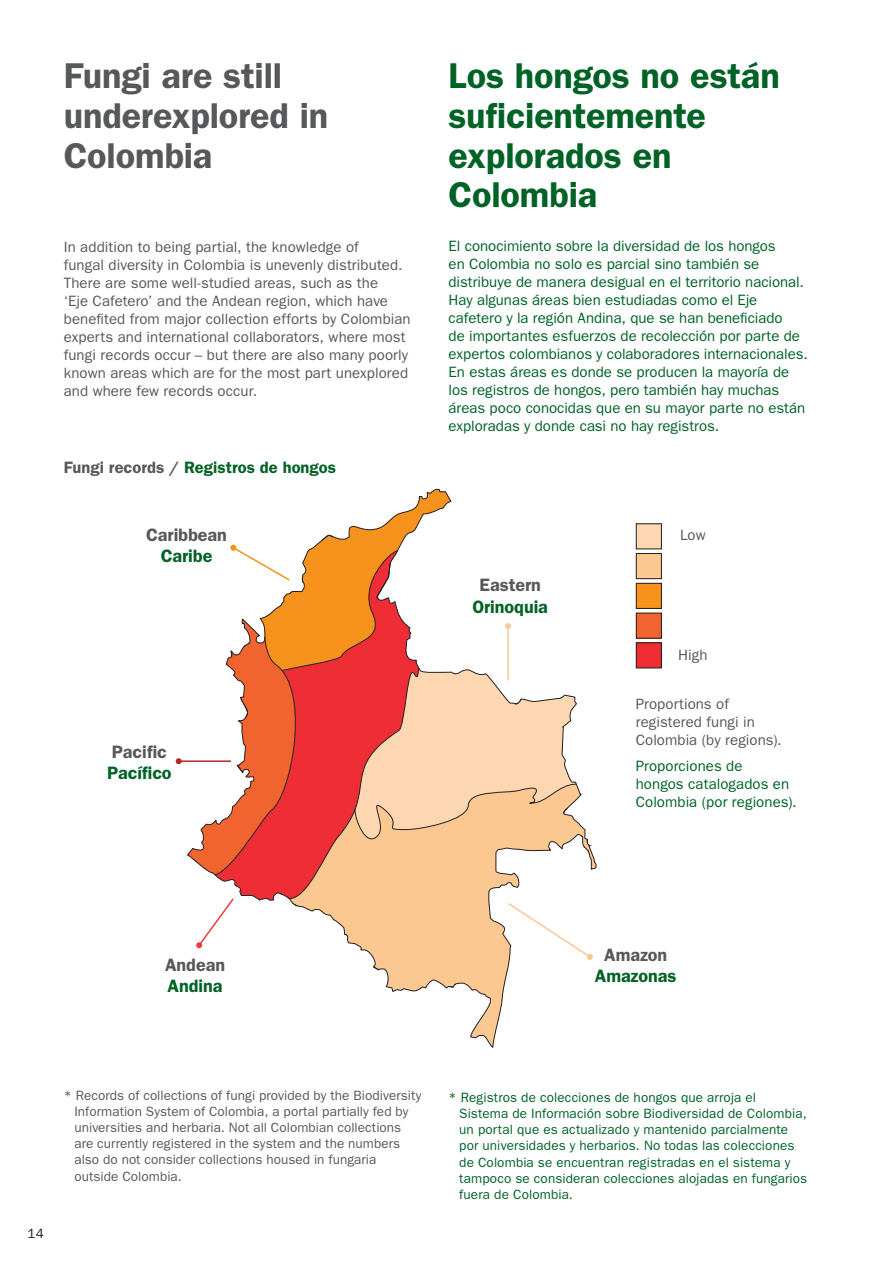
<style>
.page{position:relative;width:893px;height:1263px;background:#fff}
.page>*{position:absolute;margin:0;border:0;box-sizing:border-box;transform-origin:0 0}
.head_sp{font:600 36px/39.6px "ITC Franklin Gothic Std";letter-spacing:-.005em;color:#016226}
.head_en{font:600 36px/39.6px "ITC Franklin Gothic Std";letter-spacing:-.005em;color:#57585a}
.sub_head_en{font:600 18px "ITC Franklin Gothic Std";color:#016226}
.sub_head_en-2{font:600 18px "ITC Franklin Gothic Std";color:#57585a}
.sub_head_en-3{font:600 16.5px "ITC Franklin Gothic Std";letter-spacing:.005em;color:#016226}
.text_sp{font:15px/18px "ITC Franklin Gothic Std";color:#016226}
.text_en{font:15px/18px "ITC Franklin Gothic Std";letter-spacing:.005em;color:#57585a}
.sub_head_en-4{font:15px "ITC Franklin Gothic Std";letter-spacing:.005em;color:#57585a}
.text_sp_small{font:13.5px/16.2px "ITC Franklin Gothic Std";letter-spacing:.01em;color:#016226}
.text_en_small{font:13.5px/16.2px "ITC Franklin Gothic Std";letter-spacing:.005em;color:#57585a}
.t1{font:13.5px "ITC Franklin Gothic Std";color:#231f20}
.s1{color:#57585a}
</style>
<div class="page">
<div style="left:636px;top:524px;width:25px;height:25px;background:#fdd7b1"></div>
<div style="left:636px;top:524px;width:26px;height:25px;border:1px solid #231f20"></div>
<div style="left:636px;top:553px;width:25px;height:26px;background:#fcc892"></div>
<div style="left:636px;top:553px;width:26px;height:26px;border:1px solid #231f20"></div>
<div style="left:636px;top:583px;width:25px;height:25px;background:#f7931d"></div>
<div style="left:636px;top:583px;width:26px;height:26px;border:1px solid #231f20"></div>
<div style="left:636px;top:613px;width:25px;height:25px;background:#f2642f"></div>
<div style="left:636px;top:613px;width:26px;height:25px;border:1px solid #231f20"></div>
<div style="left:636px;top:643px;width:25px;height:25px;background:#ee2d34"></div>
<div style="left:636px;top:643px;width:26px;height:25px;border:1px solid #231f20"></div>
<hr style="left:179px;top:760px;width:52px;height:2px;background:#b1292d">
<svg style="left:176px;top:758px;width:6px;height:6px"></svg>
<svg style="left:187px;top:489px;width:409px;height:559px"></svg>
<svg style="left:215px;top:550px;width:362px;height:349px"></svg>
<p class="head_en" style="left:64px;top:56px;width:266px">Fungi are still underexplored in<br>Colombia</p>
<p class="text_en" style="left:64px;top:238px;width:348px">In addition to being partial, the knowledge of<br>fungal diversity in Colombia is unevenly distributed.<br>There are some well-studied areas, such as the<br>‘Eje Cafetero’ and the Andean region, which have benefited from major collection efforts by Colombian experts and international collaborators, where most fungi records occur – but there are also many poorly known areas which are for the most part unexplored and where few records occur.</p>
<p class="sub_head_en-3" style="left:64px;top:457px;width:274px"><span class="s1">Fungi records /</span> Registros de hongos</p>
<p class="sub_head_en-2" style="left:146px;top:524px;width:82px">Caribbean</p>
<p class="sub_head_en" style="left:161px;top:545px;width:53px">Caribe</p>
<p class="sub_head_en-2" style="left:112px;top:741px;width:57px">Pacific</p>
<p class="sub_head_en" style="left:107px;top:762px;width:66px">Pacífico</p>
<p class="head_sp" style="left:449px;top:56px;width:333px">Los hongos no están suficientemente explorados en<br>Colombia</p>
<p class="text_sp" style="left:449px;top:237px;width:361px">El conocimiento sobre la diversidad de los hongos<br>en Colombia no solo es parcial sino también se distribuye de manera desigual en el territorio nacional.<br>Hay algunas áreas bien estudiadas como el Eje cafetero y la región Andina, que se han beneficiado<br>de importantes esfuerzos de recolección por parte de expertos colombianos y colaboradores internacionales.<br>En estas áreas es donde se producen la mayoría de los registros de hongos, pero también hay muchas áreas poco conocidas que en su mayor parte no están exploradas y donde casi no hay registros.</p>
<p class="sub_head_en-2" style="left:479px;top:574px;width:63px">Eastern</p>
<p class="sub_head_en" style="left:472px;top:596px;width:77px">Orinoquia</p>
<p class="sub_head_en-4" style="left:680px;top:526px;width:27px">Low</p>
<p class="sub_head_en-4" style="left:678px;top:646px;width:31px">High</p>
<p class="text_en" style="left:636px;top:695px;width:148px">Proportions of registered fungi in<br>Colombia (by regions).</p>
<p class="text_sp" style="left:636px;top:757px;width:163px">Proporciones de<br>hongos catalogados en<br>Colombia (por regiones).</p>
<p class="sub_head_en-2" style="left:165px;top:954px;width:62px">Andean</p>
<p class="sub_head_en" style="left:168px;top:975px;width:56px">Andina</p>
<p class="sub_head_en-2" style="left:604px;top:944px;width:64px">Amazon</p>
<p class="sub_head_en" style="left:595px;top:965px;width:83px">Amazonas</p>
<p class="t1" style="left:28px;top:1225px;width:18px">14</p>
<p class="text_en_small" style="left:74px;top:1087px;width:349px;text-indent:-11px">* Records of collections of fungi provided by the Biodiversity Information System of Colombia, a portal partially fed by universities and herbaria. Not all Colombian collections are currently registered in the system and the numbers also do not consider collections housed in fungaria outside Colombia.</p>
<p class="text_sp_small" style="left:459px;top:1089px;width:349px;text-indent:-11px">* Registros de colecciones de hongos que arroja el Sistema de Información sobre Biodiversidad de Colombia, un portal que es actualizado y mantenido parcialmente por universidades y herbarios. No todas las colecciones de Colombia se encuentran registradas en el sistema y tampoco se consideran colecciones alojadas en fungarios fuera de Colombia.</p>
</div>
